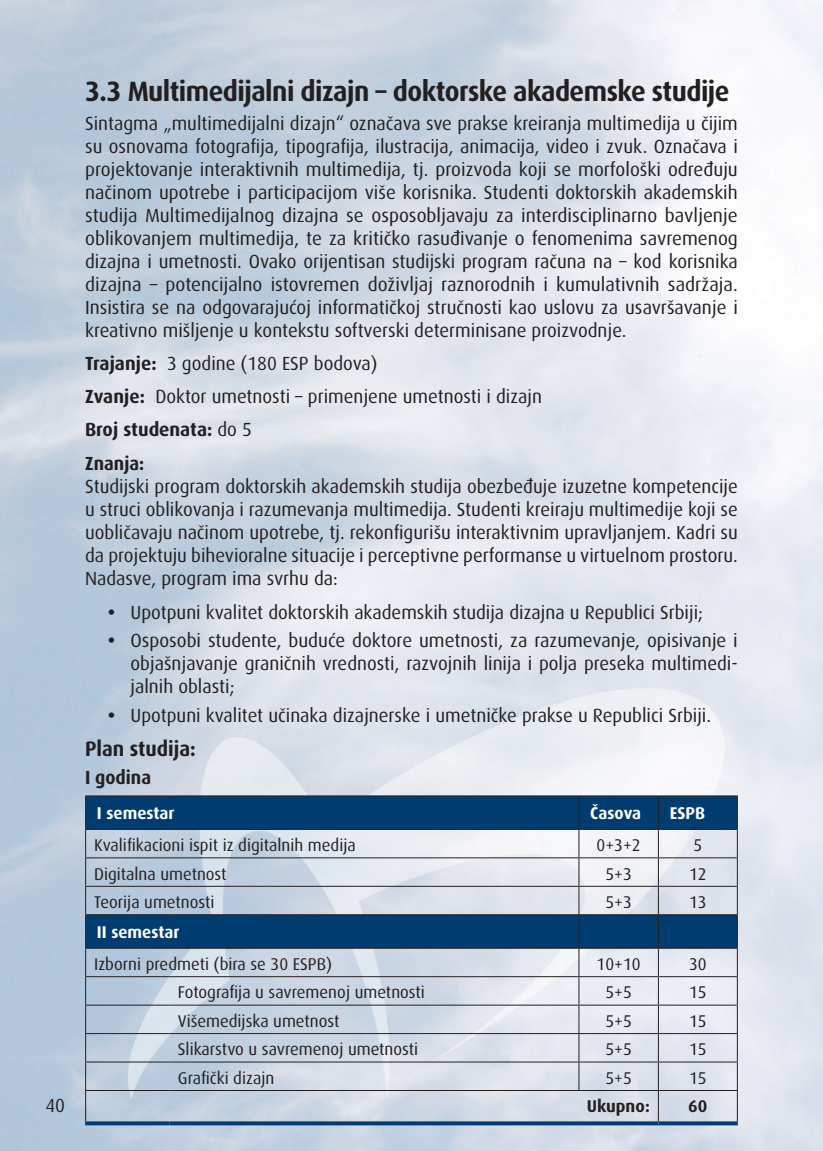
<style>
.page{position:relative;width:823px;height:1151px;background:#fff}
.page>*{position:absolute;margin:0;border:0;box-sizing:border-box;transform-origin:0 0}
.t1{font:700 28px "Dax B";letter-spacing:-.02em;color:#231f20;scale:.95 1}
.t2{font:700 21px "Dax B";color:#231f20;scale:.95 1}
.t3{font:19px/23px "Dax B";color:#231f20;text-align:justify}
.t4{font:700 19px "Dax B";color:#231f20;scale:.95 1}
.t5{font:17px "Dax B";color:#231f20}
.t6{font:700 17px "Dax B";color:#fff}
.t7{font:700 17px "Dax B";color:#231f20}
.s1{font-weight:700}
</style>
<div class="page">
<img style="left:0;top:0;width:822px;height:1151px">
<svg style="left:86px;top:796px;width:650px;height:152px;background:#7896b2"></svg>
<hr style="left:578px;top:796px;width:1px;height:33px;background:#231f20">
<hr style="left:657px;top:796px;width:1px;height:33px;background:#231f20">
<hr style="left:85px;top:857px;width:84px;height:1px;background:#231f20">
<hr style="left:169px;top:857px;width:409px;height:1px;background:#231f20">
<hr style="left:578px;top:857px;width:80px;height:1px;background:#231f20">
<hr style="left:658px;top:857px;width:79px;height:1px;background:#231f20">
<hr style="left:85px;top:886px;width:84px;height:1px;background:#231f20">
<svg style="left:85px;top:830px;width:1px;height:84px"></svg>
<hr style="left:169px;top:886px;width:409px;height:1px;background:#231f20">
<hr style="left:578px;top:886px;width:80px;height:1px;background:#231f20">
<svg style="left:578px;top:830px;width:1px;height:84px"></svg>
<hr style="left:658px;top:886px;width:79px;height:1px;background:#231f20">
<svg style="left:657px;top:830px;width:1px;height:84px"></svg>
<svg style="left:736px;top:830px;width:1px;height:84px"></svg>
<hr style="left:85px;top:915px;width:1px;height:33px;background:#231f20">
<hr style="left:578px;top:915px;width:1px;height:33px;background:#231f20">
<hr style="left:657px;top:915px;width:1px;height:33px;background:#231f20">
<hr style="left:85px;top:976px;width:84px;height:1px;background:#231f20">
<hr style="left:169px;top:976px;width:409px;height:1px;background:#231f20">
<hr style="left:578px;top:976px;width:80px;height:1px;background:#231f20">
<hr style="left:658px;top:976px;width:79px;height:1px;background:#231f20">
<hr style="left:85px;top:1005px;width:84px;height:1px;background:#231f20">
<hr style="left:169px;top:1005px;width:409px;height:1px;background:#231f20">
<hr style="left:578px;top:1005px;width:80px;height:1px;background:#231f20">
<hr style="left:658px;top:1005px;width:79px;height:1px;background:#231f20">
<hr style="left:85px;top:1033px;width:84px;height:1px;background:#231f20">
<hr style="left:169px;top:1033px;width:409px;height:1px;background:#231f20">
<hr style="left:578px;top:1033px;width:80px;height:1px;background:#231f20">
<hr style="left:658px;top:1033px;width:79px;height:1px;background:#231f20">
<hr style="left:85px;top:1061px;width:84px;height:1px;background:#231f20">
<svg style="left:85px;top:949px;width:1px;height:141px"></svg>
<hr style="left:169px;top:1061px;width:409px;height:1px;background:#231f20">
<hr style="left:578px;top:1061px;width:80px;height:1px;background:#231f20">
<svg style="left:578px;top:949px;width:1px;height:141px"></svg>
<hr style="left:658px;top:1061px;width:79px;height:1px;background:#231f20">
<svg style="left:657px;top:949px;width:1px;height:141px"></svg>
<svg style="left:736px;top:949px;width:1px;height:141px"></svg>
<hr style="left:578px;top:1090px;width:80px;height:1px;background:#231f20">
<hr style="left:658px;top:1090px;width:79px;height:1px;background:#231f20">
<hr style="left:657px;top:1091px;width:1px;height:30px;background:#231f20">
<hr style="left:85px;top:914px;width:84px;height:1px;background:#231f20">
<hr style="left:169px;top:914px;width:409px;height:1px;background:#231f20">
<hr style="left:578px;top:914px;width:80px;height:1px;background:#231f20">
<hr style="left:658px;top:914px;width:79px;height:1px;background:#231f20">
<hr style="left:736px;top:915px;width:1px;height:33px;background:#231f20">
<hr style="left:85px;top:948px;width:84px;height:1px;background:#231f20">
<hr style="left:169px;top:948px;width:409px;height:1px;background:#231f20">
<hr style="left:578px;top:948px;width:80px;height:1px;background:#231f20">
<hr style="left:658px;top:948px;width:79px;height:1px;background:#231f20">
<hr style="left:85px;top:795px;width:84px;height:1px;background:#231f20">
<hr style="left:85px;top:796px;width:1px;height:33px;background:#231f20">
<hr style="left:169px;top:795px;width:409px;height:1px;background:#231f20">
<hr style="left:578px;top:795px;width:80px;height:1px;background:#231f20">
<hr style="left:658px;top:795px;width:79px;height:1px;background:#231f20">
<hr style="left:736px;top:796px;width:1px;height:33px;background:#231f20">
<hr style="left:85px;top:829px;width:84px;height:1px;background:#231f20">
<hr style="left:169px;top:829px;width:409px;height:1px;background:#231f20">
<hr style="left:578px;top:829px;width:80px;height:1px;background:#231f20">
<hr style="left:658px;top:829px;width:79px;height:1px;background:#231f20">
<hr style="left:85px;top:1090px;width:84px;height:1px;background:#231f20">
<hr style="left:85px;top:1091px;width:1px;height:30px;background:#231f20">
<hr style="left:169px;top:1090px;width:409px;height:1px;background:#231f20">
<hr style="left:736px;top:1091px;width:1px;height:30px;background:#231f20">
<svg style="left:85px;top:1121px;width:84px;height:4px"></svg>
<svg style="left:169px;top:1121px;width:409px;height:4px;background:#144b7b"></svg>
<svg style="left:578px;top:1121px;width:80px;height:4px"></svg>
<svg style="left:658px;top:1121px;width:79px;height:4px"></svg>
<p class="t3" style="left:45px;top:1094px;width:21px">40</p>
<h1 class="t1" style="left:85px;top:75px;width:679px">3.3 Multimedijalni dizajn – doktorske akademske studije</h1>
<p class="t3" style="left:85px;top:112px;width:653px">Sintagma „multimedijalni dizajn“ označava sve prakse kreiranja multimedija u čijim su osnovama fotografija, tipografija, ilustracija, animacija, video i zvuk. Označava i projektovanje interaktivnih multimedija, tj. proizvoda koji se morfološki određuju načinom upotrebe i participacijom više korisnika. Studenti doktorskih akademskih studija Multimedijalnog dizajna se osposobljavaju za interdisciplinarno bavljenje oblikovanjem multimedija, te za kritičko rasuđivanje o fenomenima savremenog dizajna i umetnosti. Ovako orijentisan studijski program računa na – kod korisnika dizajna – potencijalno istovremen doživljaj raznorodnih i kumulativnih sadržaja.<br>Insistira se na odgovarajućoj informatičkoj stručnosti kao uslovu za usavršavanje i kreativno mišljenje u kontekstu softverski determinisane proizvodnje.</p>
<p class="t3" style="left:85px;top:347px;width:458px;line-height:33.6px;text-align:left"><span class="s1">Trajanje:</span> 3 godine (180 ESP bodova)<br><span class="s1">Zvanje:</span> Doktor umetnosti – primenjene umetnosti i dizajn<br><span class="s1">Broj studenata:</span> do 5<br><span class="s1">Znanja:</span></p>
<p class="t3" style="left:85px;top:475px;width:653px">Studijski program doktorskih akademskih studija obezbeđuje izuzetne kompetencije u struci oblikovanja i razumevanja multimedija. Studenti kreiraju multimedije koji se uobličavaju načinom upotrebe, tj. rekonfigurišu interaktivnim upravljanjem. Kadri su da projektuju bihevioralne situacije i perceptivne performanse u virtuelnom prostoru.<br>Nadasve, program ima svrhu da:</p>
<p class="t3" style="left:108px;top:601px;width:596px"><span class="s1">•</span> Upotpuni kvalitet doktorskih akademskih studija dizajna u Republici Srbiji;</p>
<p class="t3" style="left:130px;top:629px;width:608px;text-indent:-23px"><span class="s1">•</span> Osposobi studente, buduće doktore umetnosti, za razumevanje, opisivanje i objašnjavanje graničnih vrednosti, razvojnih linija i polja preseka multimedi&shy;jalnih oblasti;</p>
<p class="t3" style="left:108px;top:704px;width:604px"><span class="s1">•</span> Upotpuni kvalitet učinaka dizajnerske i umetničke prakse u Republici Srbiji.</p>
<p class="t2" style="left:85px;top:736px;width:118px">Plan studija:</p>
<p class="t4" style="left:85px;top:767px;width:71px">I godina</p>
<p class="t6" style="left:97px;top:804px;width:79px">I semestar</p>
<p class="t6" style="left:590px;top:804px;width:52px">Časova</p>
<p class="t6" style="left:669px;top:804px;width:37px">ESPB</p>
<p class="t5" style="left:94px;top:836px;width:263px">Kvalifikacioni ispit iz digitalnih medija</p>
<p class="t5" style="left:596px;top:836px;width:45px">0+3+2</p>
<p class="t5" style="left:693px;top:836px;width:10px">5</p>
<p class="t5" style="left:94px;top:864px;width:134px">Digitalna umetnost</p>
<p class="t5" style="left:605px;top:864px;width:28px">5+3</p>
<p class="t5" style="left:688px;top:864px;width:19px">12</p>
<p class="t5" style="left:94px;top:893px;width:122px">Teorija umetnosti</p>
<p class="t5" style="left:605px;top:893px;width:28px">5+3</p>
<p class="t5" style="left:688px;top:893px;width:19px">13</p>
<p class="t6" style="left:97px;top:922px;width:84px">II semestar</p>
<p class="t5" style="left:94px;top:954px;width:239px">Izborni predmeti (bira se 30 ESPB)</p>
<p class="t5" style="left:596px;top:954px;width:45px">10+10</p>
<p class="t5" style="left:688px;top:954px;width:19px">30</p>
<p class="t5" style="left:178px;top:983px;width:248px">Fotografija u savremenoj umetnosti</p>
<p class="t5" style="left:605px;top:983px;width:28px">5+5</p>
<p class="t5" style="left:688px;top:983px;width:19px">15</p>
<p class="t5" style="left:178px;top:1011px;width:163px">Višemedijska umetnost</p>
<p class="t5" style="left:605px;top:1011px;width:28px">5+5</p>
<p class="t5" style="left:688px;top:1011px;width:19px">15</p>
<p class="t5" style="left:178px;top:1040px;width:242px">Slikarstvo u savremenoj umetnosti</p>
<p class="t5" style="left:605px;top:1040px;width:28px">5+5</p>
<p class="t5" style="left:688px;top:1040px;width:19px">15</p>
<p class="t5" style="left:178px;top:1068px;width:98px">Grafički dizajn</p>
<p class="t5" style="left:605px;top:1068px;width:28px">5+5</p>
<p class="t5" style="left:688px;top:1068px;width:19px">15</p>
<p class="t7" style="left:586px;top:1096px;width:65px">Ukupno:</p>
<p class="t7" style="left:687px;top:1096px;width:21px">60</p>
</div>
